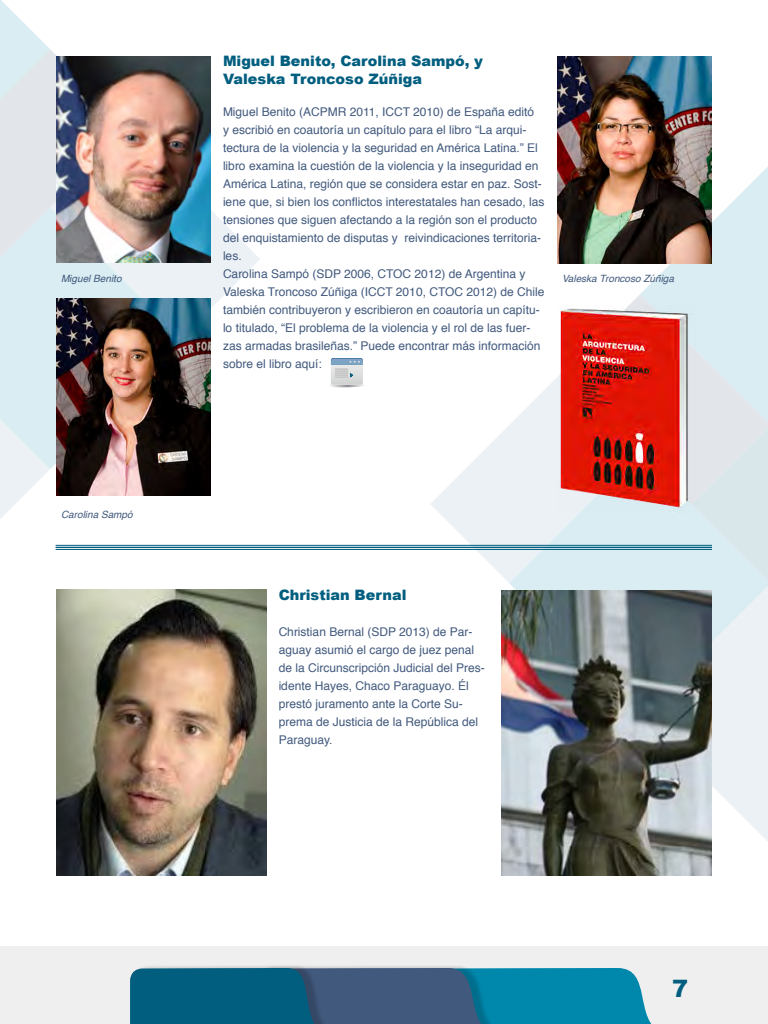
<style>
.page{position:relative;width:768px;height:1024px;background:#fff}
.page>*{position:absolute;margin:0;border:0;box-sizing:border-box;transform-origin:0 0}
.t1{font:900 24px "Arial";color:#015e7f}
.t2{font:900 14.4px/17.3px "Arial";color:#015e7f}
.Paragraph_Style_1{font:12px/18px "Helvetica";color:#41597d}
.t3{font:italic 10px "Helvetica";color:#41597d}
</style>
<div class="page">
<div style="left:0;top:946px;width:768px;height:78px;background:#efefef"></div>
<div style="left:259px;top:965px;width:244px;height:59px;background:#000;opacity:.19"></div>
<div style="left:135px;top:965px;width:199px;height:59px;background:#000;opacity:.19"></div>
<svg style="left:130px;top:968px;width:522px;height:56px;background:#1a6c8e"></svg>
<svg style="left:0;top:0;width:57px;height:208px;background:#e4ebef"></svg>
<svg style="left:50px;top:128px;width:210px;height:180px"></svg>
<svg style="left:0;top:208px;width:181px;height:261px;background:#ddecf1"></svg>
<svg style="left:0;top:338px;width:50px;height:181px;background:#e3f0f4"></svg>
<svg style="left:640px;top:166px;width:128px;height:128px;fill:#d9edf2"></svg>
<div style="left:630px;top:294px;width:138px;height:79px;background:#d9edf2"></div>
<svg style="left:430px;top:378px;width:127px;height:205px"></svg>
<svg style="left:509px;top:453px;width:183px;height:138px;background:#dcecf1"></svg>
<svg style="left:640px;top:583px;width:128px;height:259px;background:#edf2f6"></svg>
<svg style="left:692px;top:373px;width:76px;height:262px;background:#dce9ed"></svg>
<img style="left:56px;top:56px;width:155px;height:207px">
<img style="left:56px;top:298px;width:155px;height:198px">
<img style="left:557px;top:56px;width:155px;height:208px">
<img style="left:557px;top:305px;width:140px;height:208px">
<svg style="left:330px;top:358px;width:34px;height:29px"></svg>
<hr style="left:56px;top:545px;width:656px;height:1px;background:#015e7f">
<hr style="left:56px;top:547px;width:656px;height:1px;background:#015e7f">
<hr style="left:56px;top:549px;width:656px;height:1px;background:#015e7f">
<img style="left:56px;top:589px;width:211px;height:287px">
<img style="left:501px;top:591px;width:211px;height:285px">
<p class="t3" style="left:61px;top:270px;width:62px">Miguel Benito</p>
<p class="t3" style="left:61px;top:506px;width:73px">Carolina Sampó</p>
<p class="t2" style="left:223px;top:52px;width:262px">Miguel Benito, Carolina Sampó, y<br>Valeska Troncoso Zúñiga</p>
<p class="Paragraph_Style_1" style="left:223px;top:103px;width:323px">Miguel Benito (ACPMR 2011, ICCT 2010) de España editó<br>y escribió en coautoría un capítulo para el libro “La arqui&shy;tectura de la violencia y la seguridad en América Latina.” El libro examina la cuestión de la violencia y la inseguridad en América Latina, región que se considera estar en paz. Sost&shy;iene que, si bien los conflictos interestatales han cesado, las tensiones que siguen afectando a la región son el producto del enquistamiento de disputas y reivindicaciones territoria&shy;les.</p>
<p class="Paragraph_Style_1" style="left:223px;top:265px;width:323px">Carolina Sampó (SDP 2006, CTOC 2012) de Argentina y Valeska Troncoso Zúñiga (ICCT 2010, CTOC 2012) de Chile también contribuyeron y escribieron en coautoría un capítu&shy;lo titulado, “El problema de la violencia y el rol de las fuer&shy;zas armadas brasileñas.” Puede encontrar más información sobre el libro aquí:</p>
<p class="t3" style="left:562px;top:270px;width:114px">Valeska Troncoso Zúñiga</p>
<p class="t2" style="left:279px;top:586px;width:129px">Christian Bernal</p>
<p class="Paragraph_Style_1" style="left:279px;top:623px;width:208px">Christian Bernal (SDP 2013) de Par&shy;aguay asumió el cargo de juez penal de la Circunscripción Judicial del Pres&shy;idente Hayes, Chaco Paraguayo. Él prestó juramento ante la Corte Su&shy;prema de Justicia de la República del<br>Paraguay.</p>
<h1 class="t1" style="left:672px;top:971px;width:18px">7</h1>
</div>
